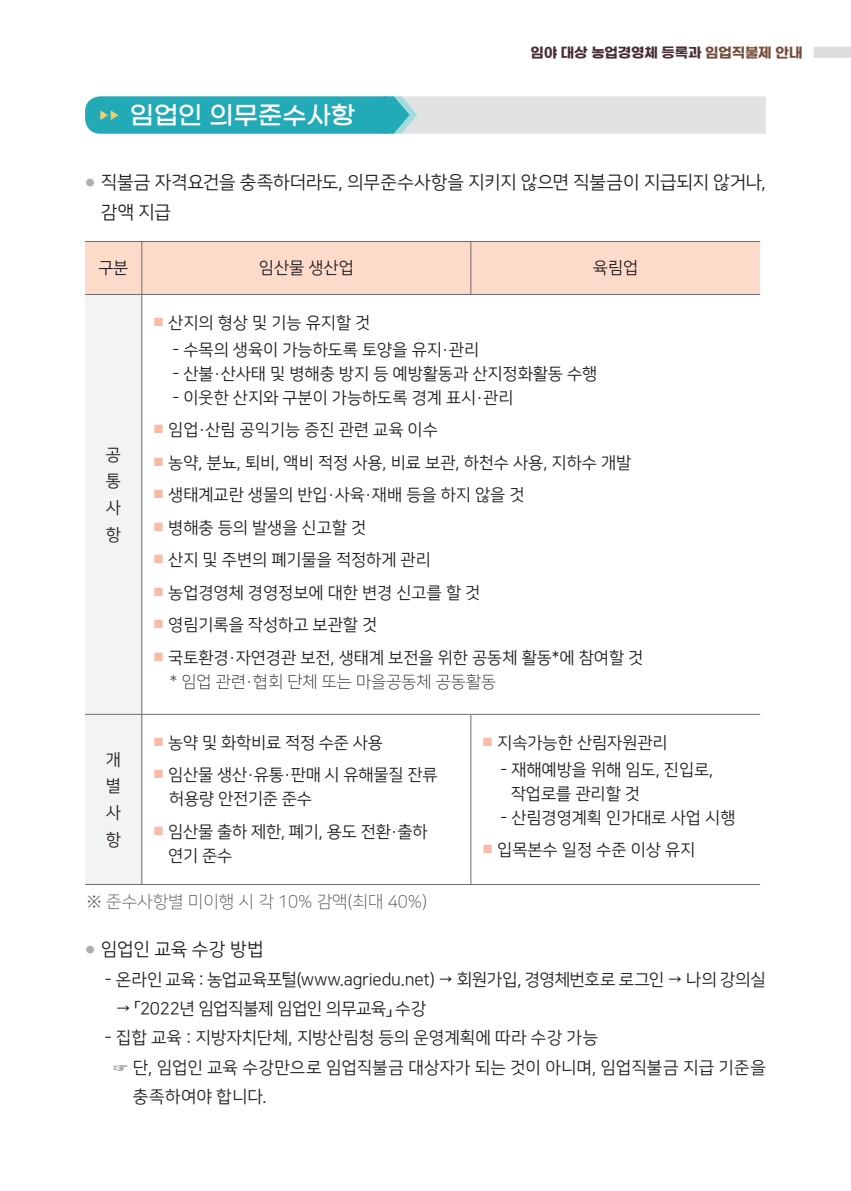
<style>
.page{position:relative;width:851px;height:1191px;background:#fff}
.page>*{position:absolute;margin:0;border:0;box-sizing:border-box;transform-origin:0 0}
.t1{font:25.2px "Gmarket Sans TTF Medium";color:#fff}
.t2{font:18.2px/29.4px "Nanum Square R";letter-spacing:-.015em;color:#231f20}
.t3{font:17px "Nanum Square R";letter-spacing:-.01em;color:#231f20}
.t4{font:17px "Nanum Square L";color:#4b4c4d}
.t5{font:17px "Nanum Square R";letter-spacing:-.03em;color:#231f20}
.t6{font:17px "Nanum Square R";letter-spacing:.02em;color:#231f20}
.t7{font:16.6px/26.6px "Nanum Square R";color:#231f20}
.t8{font:16.6px "Nanum Square L";color:#231f20}
.t9{font:14px "Gmarket Sans TTF Bold";letter-spacing:-.015em;color:#472e34}
.s1{color:#754c3a}
.s2{font-family:"Gyeonggi Title B";font-size:11.4px;color:#aeafb3}
.s3{font-size:12px;color:#fabaa7}
</style>
<div class="page">
<div style="left:813px;top:47px;width:37px;height:11px;background:#dcdddf"></div>
<svg style="left:85px;top:96px;width:680px;height:38px;background:#8ac9d0"></svg>
<svg style="left:85px;top:242px;width:675px;height:642px"></svg>
<hr style="left:141px;top:242px;width:1px;height:52px;background:#6c6d70">
<hr style="left:470px;top:242px;width:1px;height:52px;background:#6c6d70">
<hr style="left:85px;top:294px;width:57px;height:1px;background:#6c6d70">
<hr style="left:142px;top:294px;width:329px;height:1px;background:#6c6d70">
<hr style="left:141px;top:295px;width:1px;height:419px;background:#6c6d70">
<hr style="left:471px;top:294px;width:289px;height:1px;background:#6c6d70">
<hr style="left:85px;top:714px;width:57px;height:1px;background:#6c6d70">
<hr style="left:142px;top:714px;width:329px;height:1px;background:#6c6d70">
<hr style="left:141px;top:714px;width:1px;height:170px;background:#6c6d70">
<hr style="left:471px;top:714px;width:289px;height:1px;background:#6c6d70">
<hr style="left:470px;top:714px;width:1px;height:170px;background:#6c6d70">
<hr style="left:85px;top:241px;width:57px;height:1px;background:#6c6d70">
<hr style="left:142px;top:241px;width:329px;height:1px;background:#6c6d70">
<hr style="left:471px;top:241px;width:289px;height:1px;background:#6c6d70">
<hr style="left:85px;top:884px;width:57px;height:1px;background:#6c6d70">
<hr style="left:142px;top:884px;width:329px;height:1px;background:#6c6d70">
<hr style="left:471px;top:884px;width:289px;height:1px;background:#6c6d70">
<h1 class="t1" style="left:98px;top:102px;width:258px"><sup>▶▶</sup> 임업인 의무준수사항</h1>
<p class="t9" style="left:530px;top:44px;width:273px">임야 대상 농업경영체 등록과 <span class="s1">임업직불제 안내</span></p>
<p class="t2" style="left:101px;top:168px;width:666px;text-indent:-16px"><span class="s2">●</span> 직불금 자격요건을 충족하더라도, 의무준수사항을 지키지 않으면 직불금이 지급되지 않거나, 감액 지급</p>
<p class="t7" style="left:99px;top:255px;width:31px">구분</p>
<p class="t7" style="left:259px;top:255px;width:96px">임산물 생산업</p>
<p class="t7" style="left:592px;top:255px;width:47px">육림업</p>
<p class="t7" style="left:106px;top:442px;width:17px;text-align:justify">공 통 사 항</p>
<p class="t7" style="left:106px;top:746px;width:17px;text-align:justify">개 별 사 항</p>
<p class="t7" style="left:153px;top:310px;width:219px"><span class="s3">■</span> 산지의 형상 및 기능 유지할 것</p>
<p class="t7" style="left:172px;top:337px;width:308px">- 수목의 생육이 가능하도록 토양을 유지·관리</p>
<p class="t7" style="left:172px;top:361px;width:426px">- 산불·산사태 및 병해충 방지 등 예방활동과 산지정화활동 수행</p>
<p class="t7" style="left:172px;top:385px;width:342px">- 이웃한 산지와 구분이 가능하도록 경계 표시·관리</p>
<p class="t7" style="left:153px;top:417px;width:286px"><span class="s3">■</span> 임업·산림 공익기능 증진 관련 교육 이수</p>
<p class="t7" style="left:153px;top:450px;width:479px"><span class="s3">■</span> 농약, 분뇨, 퇴비, 액비 적정 사용, 비료 보관, 하천수 사용, 지하수 개발</p>
<p class="t7" style="left:153px;top:482px;width:373px"><span class="s3">■</span> 생태계교란 생물의 반입·사육·재배 등을 하지 않을 것</p>
<p class="t7" style="left:153px;top:515px;width:214px"><span class="s3">■</span> 병해충 등의 발생을 신고할 것</p>
<p class="t7" style="left:153px;top:547px;width:279px"><span class="s3">■</span> 산지 및 주변의 폐기물을 적정하게 관리</p>
<p class="t7" style="left:153px;top:580px;width:328px"><span class="s3">■</span> 농업경영체 경영정보에 대한 변경 신고를 할 것</p>
<p class="t7" style="left:153px;top:612px;width:225px"><span class="s3">■</span> 영림기록을 작성하고 보관할 것</p>
<p class="t7" style="left:153px;top:645px;width:491px"><span class="s3">■</span> 국토환경·자연경관 보전, 생태계 보전을 위한 공동체 활동*에 참여할 것</p>
<p class="t8" style="left:170px;top:673px;width:328px">* 임업 관련·협회 단체 또는 마을공동체 공동활동</p>
<p class="t7" style="left:153px;top:729px;width:231px"><span class="s3">■</span> 농약 및 화학비료 적정 수준 사용</p>
<p class="t7" style="left:169px;top:763px;width:270px;line-height:24px;text-indent:-16px"><span class="s3">■</span> 임산물 생산·유통·판매 시 유해물질 잔류 허용량 안전기준 준수</p>
<p class="t7" style="left:168px;top:820px;width:261px;line-height:24px;text-indent:-15px"><span class="s3">■</span> 임산물 출하 제한, 폐기, 용도 전환·출하 연기 준수</p>
<p class="t7" style="left:482px;top:729px;width:187px"><span class="s3">■</span> 지속가능한 산림자원관리</p>
<p class="t7" style="left:510px;top:758px;width:204px;line-height:24px;text-indent:-10px">- 재해예방을 위해 임도, 진입로, 작업로를 관리할 것</p>
<p class="t7" style="left:500px;top:804px;width:236px">- 산림경영계획 인가대로 사업 시행</p>
<p class="t7" style="left:482px;top:837px;width:214px"><span class="s3">■</span> 입목본수 일정 수준 이상 유지</p>
<p class="t4" style="left:86px;top:893px;width:342px">※ 준수사항별 미이행 시 각 10% 감액(최대 40%)</p>
<p class="t2" style="left:85px;top:935px;width:180px"><span class="s2">●</span> 임업인 교육 수강 방법</p>
<p class="t3" style="left:105px;top:970px;width:662px">- 온라인 교육 : 농업교육포털(www.agriedu.net) → 회원가입, 경영체번호로 로그인 → 나의 강의실</p>
<p class="t5" style="left:116px;top:999px;width:312px">→ 「2022년 임업직불제 임업인 의무교육」 수강</p>
<p class="t3" style="left:105px;top:1029px;width:495px">- 집합 교육 : 지방자치단체, 지방산림청 등의 운영계획에 따라 수강 가능</p>
<p class="t3" style="left:113px;top:1058px;width:654px">☞ 단, 임업인 교육 수강만으로 임업직불금 대상자가 되는 것이 아니며, 임업직불금 지급 기준을</p>
<p class="t6" style="left:133px;top:1088px;width:135px">충족하여야 합니다.</p>
</div>
